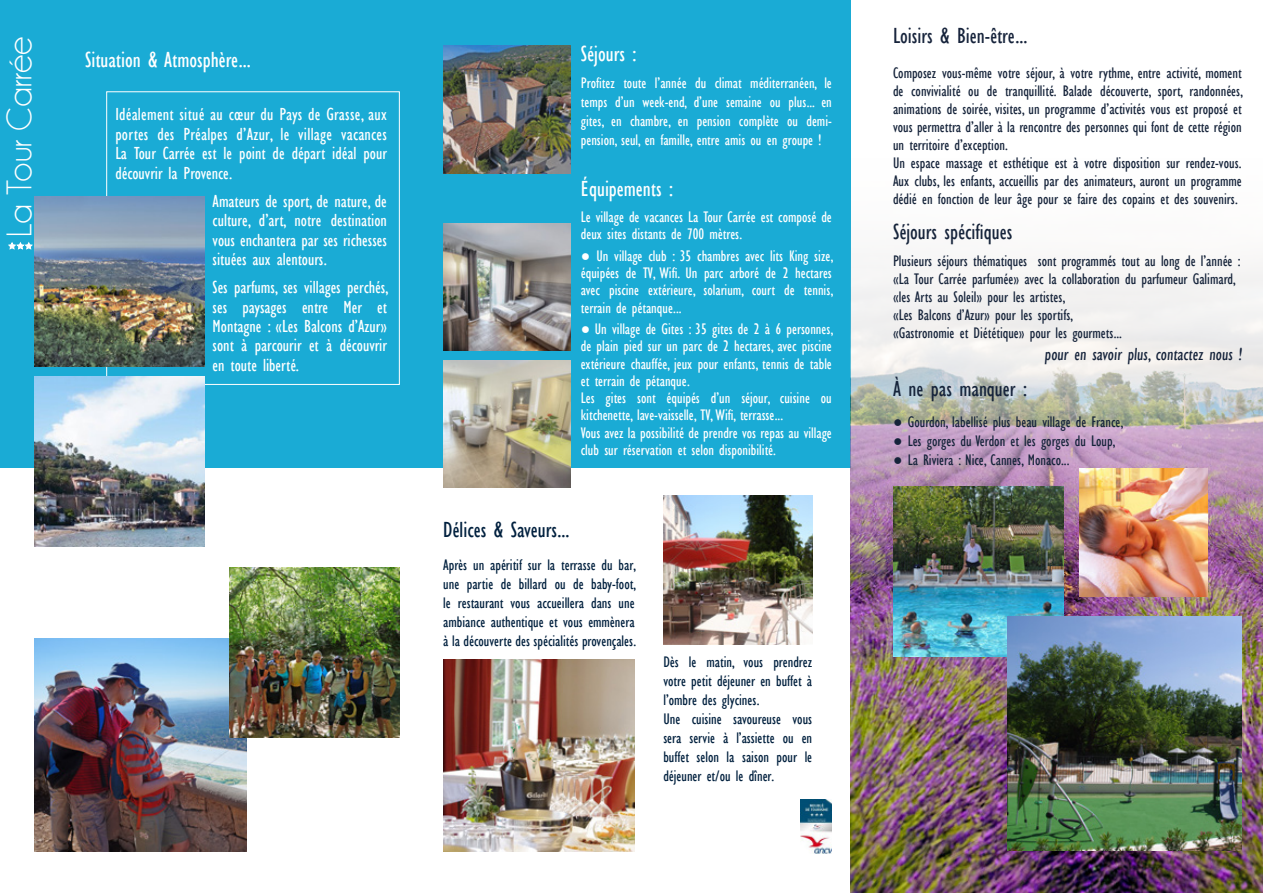
<style>
.page{position:relative;width:1263px;height:893px;background:#fff}
.page>*{position:absolute;margin:0;border:0;box-sizing:border-box;transform-origin:0 0}
.t1{font:36px "Champagne&Limousines";color:#fff}
.t2{font:condensed 22.5px "Gill Sans";color:#fff}
.t3{font:condensed 22.5px "Gill Sans";color:#15233a}
.t4{font:condensed 22.5px "Gill Sans";color:#16233b}
.t5{font:condensed 22.5px "Gill Sans";color:#00203e}
.t6{font:condensed 18px/19.5px "Gill Sans";color:#fff;text-align:justify}
.t7{font:condensed 18px "Gill Sans";color:#14223a}
.t8{font:condensed 15.75px/18px "Gill Sans";color:#15233a}
.t9{font:condensed 15.75px/17.2px "Gill Sans";color:#fff}
.t10{font:condensed 15.75px/18.9px "Gill Sans";color:#00203e;text-align:justify}
.s1{font-family:"Arial";font-stretch:normal}
.s2{color:#14223a}
</style>
<div class="page">
<div style="left:0;top:0;width:850px;height:468px;background:#1aabd5"></div>
<div style="left:106px;top:91px;width:294px;height:294px;border:1px solid #fff"></div>
<img style="left:850px;top:0;width:413px;height:893px">
<img style="left:800px;top:799px;width:32px;height:54px">
<img style="left:34px;top:197px;width:170px;height:169px">
<img style="left:443px;top:660px;width:192px;height:191px">
<img style="left:443px;top:45px;width:128px;height:128px">
<img style="left:663px;top:495px;width:149px;height:149px">
<img style="left:893px;top:487px;width:170px;height:170px">
<img style="left:1079px;top:469px;width:128px;height:127px">
<img style="left:1008px;top:617px;width:234px;height:233px">
<img style="left:443px;top:223px;width:128px;height:128px">
<img style="left:443px;top:360px;width:128px;height:128px">
<img style="left:34px;top:376px;width:170px;height:170px">
<img style="left:34px;top:639px;width:213px;height:212px">
<svg style="left:8px;top:242px;width:25px;height:7px"></svg>
<img style="left:230px;top:567px;width:170px;height:170px">
<h1 class="t1" style="left:-1px;top:237px;width:203px;rotate:-90deg">La Tour Carrée</h1>
<h2 class="t2" style="left:85px;top:46px;width:167px">Situation &amp; Atmosphère...</h2>
<p class="t6" style="left:115px;top:104px;width:273px">Idéalement situé au cœur du Pays de Grasse, aux portes des Préalpes d’Azur, le village vacances La Tour Carrée est le point de départ idéal pour découvrir la Provence.</p>
<p class="t6" style="left:213px;top:191px;width:176px">Amateurs de sport, de nature, de culture, d’art, notre destination vous enchantera par ses richesses situées aux alentours.</p>
<p class="t6" style="left:213px;top:277px;width:178px">Ses parfums, ses villages perchés, ses paysages entre Mer et Montagne : «Les Balcons d’Azur» sont à parcourir et à découvrir en toute liberté.</p>
<h2 class="t2" style="left:581px;top:40px;width:57px">Séjours :</h2>
<p class="t9" style="left:581px;top:74px;width:252px;line-height:18.9px;text-align:justify">Profitez toute l’année du climat méditerranéen, le temps d’un week-end, d’une semaine ou plus... en gites, en chambre, en pension complète ou demi&shy;pension, seul, en famille, entre amis ou en groupe !</p>
<h2 class="t2" style="left:581px;top:176px;width:94px">Équipements :</h2>
<p class="t9" style="left:581px;top:208px;width:252px">Le village de vacances La Tour Carrée est composé de deux sites distants de 700 mètres.</p>
<p class="t9" style="left:581px;top:247px;width:254px;text-align:justify"><span class="s1">●</span> Un village club : 35 chambres avec lits King size, équipées de TV, Wifi. Un parc arboré de 2 hectares avec piscine extérieure, solarium, court de tennis, terrain de pétanque...</p>
<p class="t9" style="left:581px;top:320px;width:254px"><span class="s1">●</span> Un village de Gites : 35 gites de 2 à 6 personnes, de plain pied sur un parc de 2 hectares, avec piscine extérieure chauffée, jeux pour enfants, tennis de table et terrain de pétanque.<br>Les gites sont équipés d’un séjour, cuisine ou kitchenette, lave-vaisselle, TV, Wifi, terrasse...<br>Vous avez la possibilité de prendre vos repas au village club sur réservation et selon disponibilité.</p>
<h2 class="t5" style="left:443px;top:517px;width:128px">Délices &amp; Saveurs...</h2>
<p class="t10" style="left:443px;top:556px;width:194px">Après un apéritif sur la terrasse du bar, une partie de billard ou de baby-foot, le restaurant vous accueillera dans une ambiance authentique et vous emmènera à la découverte des spécialités provençales.</p>
<p class="t10" style="left:663px;top:653px;width:150px;text-align:left">Dès le matin, vous prendrez votre petit déjeuner en buffet à l’ombre des glycines.<br>Une cuisine savoureuse vous sera servie à l’assiette ou en buffet selon la saison pour le déjeuner et/ou le dîner.</p>
<h2 class="t4" style="left:893px;top:23px;width:136px">Loisirs &amp; Bien-être...</h2>
<p class="t8" style="left:893px;top:64px;width:352px">Composez vous-même votre séjour, à votre rythme, entre activité, moment de convivialité ou de tranquillité. Balade découverte, sport, randonnées, animations de soirée, visites, un programme d’activités vous est proposé et vous permettra d’aller à la rencontre des personnes qui font de cette région un territoire d’exception.<br>Un espace massage et esthétique est à votre disposition sur rendez-vous.<br>Aux clubs, les enfants, accueillis par des animateurs, auront un programme dédié en fonction de leur âge pour se faire des copains et des souvenirs.</p>
<h2 class="t3" style="left:893px;top:219px;width:121px">Séjours spécifiques</h2>
<p class="t8" style="left:893px;top:252px;width:349px">Plusieurs séjours thématiques sont programmés tout au long de l’année : «La Tour Carrée parfumée» avec la collab<span class="s2">ora</span>tion du parfumeur Galimard, «les Arts au Soleil» pour les artistes,<br>«Les Balcons d’Azur» pour les sportifs,<br>«Gastronomie et Diététique» pour les gourmets...</p>
<p class="t7" style="left:1045px;top:343px;width:200px">pour en savoir plus, contactez nous !</p>
<h2 class="t3" style="left:893px;top:375px;width:136px">À ne pas manquer :</h2>
<p class="t8" style="left:893px;top:413px;width:232px"><span class="s1">●</span> Gourdon, labellisé plus beau village de France,</p>
<p class="t8" style="left:893px;top:432px;width:224px"><span class="s1">●</span> Les gorges du Verdon et les gorges du Loup,</p>
<p class="t8" style="left:893px;top:451px;width:178px"><span class="s1">●</span> La Riviera : Nice, Cannes, Monaco...</p>
</div>
